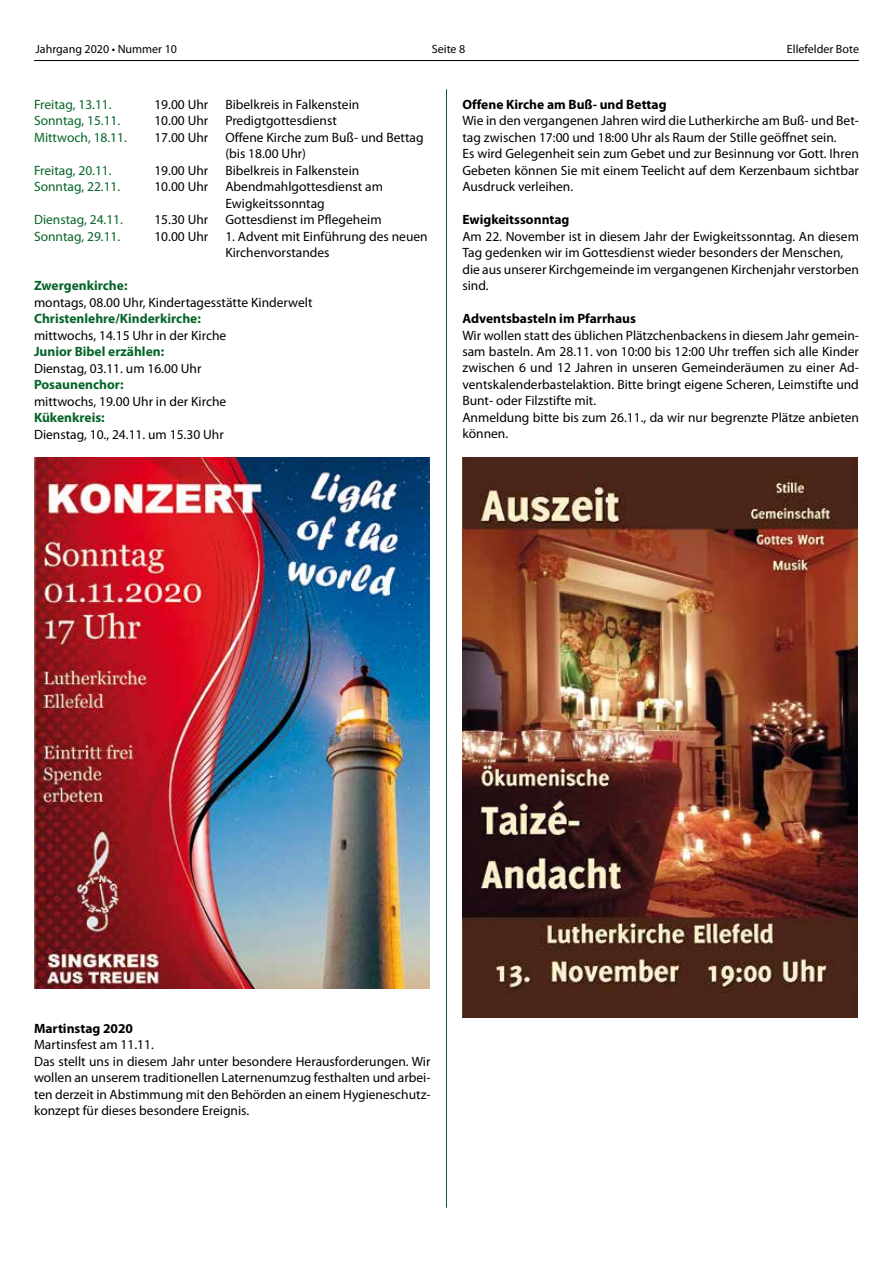
<style>
.page{position:relative;width:893px;height:1263px;background:#fff}
.page>*{position:absolute;margin:0;border:0;box-sizing:border-box;transform-origin:0 0}
.t1{font:13.5px/16.5px "Myriad Pro";color:#000}
.t2{font:13.5px "Myriad Pro";color:#066528}
.t3{font:700 13.5px "Myriad Pro";color:#066528}
.t4{font:700 13.5px "Myriad Pro";color:#000}
.t5{font:12px "Myriad Pro";color:#000}
</style>
<div class="page">
<hr style="left:34px;top:60px;width:825px;height:1px;background:#000">
<hr style="left:446px;top:89px;width:1px;height:1119px;background:#066528">
<img style="left:34px;top:457px;width:395px;height:532px">
<img style="left:462px;top:458px;width:396px;height:559px">
<p class="t5" style="left:36px;top:42px;width:143px">Jahrgang 2020 • Nummer 10</p>
<p class="t5" style="left:432px;top:42px;width:35px">Seite 8</p>
<p class="t5" style="left:787px;top:42px;width:74px">Ellefelder Bote</p>
<p class="t2" style="left:34px;top:96px;width:79px">Freitag, 13.11.</p>
<p class="t1" style="left:154px;top:96px;width:56px">19.00 Uhr</p>
<p class="t1" style="left:225px;top:96px;width:135px">Bibelkreis in Falkenstein</p>
<p class="t2" style="left:34px;top:112px;width:88px">Sonntag, 15.11.</p>
<p class="t1" style="left:154px;top:112px;width:56px">10.00 Uhr</p>
<p class="t1" style="left:225px;top:112px;width:113px">Predigtgottesdienst</p>
<p class="t2" style="left:34px;top:129px;width:94px">Mittwoch, 18.11.</p>
<p class="t1" style="left:154px;top:129px;width:56px">17.00 Uhr</p>
<p class="t1" style="left:225px;top:129px;width:200px">Offene Kirche zum Buß- und Bettag (bis 18.00 Uhr)</p>
<p class="t2" style="left:34px;top:162px;width:79px">Freitag, 20.11.</p>
<p class="t1" style="left:154px;top:162px;width:56px">19.00 Uhr</p>
<p class="t1" style="left:225px;top:162px;width:135px">Bibelkreis in Falkenstein</p>
<p class="t2" style="left:34px;top:178px;width:88px">Sonntag, 22.11.</p>
<p class="t1" style="left:154px;top:178px;width:56px">10.00 Uhr</p>
<p class="t1" style="left:225px;top:178px;width:159px">Abendmahlgottesdienst am<br>Ewigkeitssonntag</p>
<p class="t2" style="left:34px;top:211px;width:91px">Dienstag, 24.11.</p>
<p class="t1" style="left:154px;top:211px;width:56px">15.30 Uhr</p>
<p class="t1" style="left:225px;top:211px;width:158px">Gottesdienst im Pflegeheim</p>
<p class="t2" style="left:34px;top:228px;width:88px">Sonntag, 29.11.</p>
<p class="t1" style="left:154px;top:228px;width:56px">10.00 Uhr</p>
<p class="t1" style="left:225px;top:228px;width:204px">1. Advent mit Einführung des neuen<br>Kirchenvorstandes</p>
<p class="t3" style="left:34px;top:277px;width:95px">Zwergenkirche:</p>
<p class="t1" style="left:34px;top:293px;width:280px">montags, 08.00 Uhr, Kindertagesstätte Kinderwelt</p>
<p class="t3" style="left:34px;top:310px;width:168px">Christenlehre/Kinderkirche:</p>
<p class="t1" style="left:34px;top:326px;width:194px">mittwochs, 14.15 Uhr in der Kirche</p>
<p class="t3" style="left:34px;top:343px;width:132px">Junior Bibel erzählen:</p>
<p class="t1" style="left:34px;top:359px;width:169px">Dienstag, 03.11. um 16.00 Uhr</p>
<p class="t3" style="left:34px;top:376px;width:91px">Posaunenchor:</p>
<p class="t1" style="left:34px;top:392px;width:194px">mittwochs, 19.00 Uhr in der Kirche</p>
<p class="t3" style="left:34px;top:409px;width:72px">Kükenkreis:</p>
<p class="t1" style="left:34px;top:425px;width:191px">Dienstag, 10., 24.11. um 15.30 Uhr</p>
<p class="t4" style="left:462px;top:95px;width:206px">Offene Kirche am Buß- und Bettag</p>
<p class="t1" style="left:462px;top:112px;width:398px">Wie in den vergangenen Jahren wird die Lutherkirche am Buß- und Bet&shy;tag zwischen 17:00 und 18:00 Uhr als Raum der Stille geöffnet sein.<br>Es wird Gelegenheit sein zum Gebet und zur Besinnung vor Gott. Ihren Gebeten können Sie mit einem Teelicht auf dem Kerzenbaum sichtbar Ausdruck verleihen.</p>
<p class="t4" style="left:462px;top:211px;width:109px">Ewigkeitssonntag</p>
<p class="t1" style="left:462px;top:227px;width:398px">Am 22. November ist in diesem Jahr der Ewigkeitssonntag. An diesem Tag gedenken wir im Gottesdienst wieder besonders der Menschen, die aus unserer Kirchgemeinde im vergangenen Kirchenjahr verstorben sind.</p>
<p class="t4" style="left:462px;top:310px;width:175px">Adventsbasteln im Pfarrhaus</p>
<p class="t1" style="left:462px;top:326px;width:398px">Wir wollen statt des üblichen Plätzchenbackens in diesem Jahr gemein&shy;sam basteln. Am 28.11. von 10:00 bis 12:00 Uhr treffen sich alle Kinder zwischen 6 und 12 Jahren in unseren Gemeinderäumen zu einer Ad&shy;ventskalenderbastelaktion. Bitte bringt eigene Scheren, Leimstifte und Bunt- oder Filzstifte mit.<br>Anmeldung bitte bis zum 26.11., da wir nur begrenzte Plätze anbieten können.</p>
<p class="t4" style="left:34px;top:1019px;width:101px">Martinstag 2020</p>
<p class="t1" style="left:34px;top:1036px;width:398px">Martinsfest am 11.11.<br>Das stellt uns in diesem Jahr unter besondere Herausforderungen. Wir wollen an unserem traditionellen Laternenumzug festhalten und arbei&shy;ten derzeit in Abstimmung mit den Behörden an einem Hygieneschutz&shy;konzept für dieses besondere Ereignis.</p>
</div>
